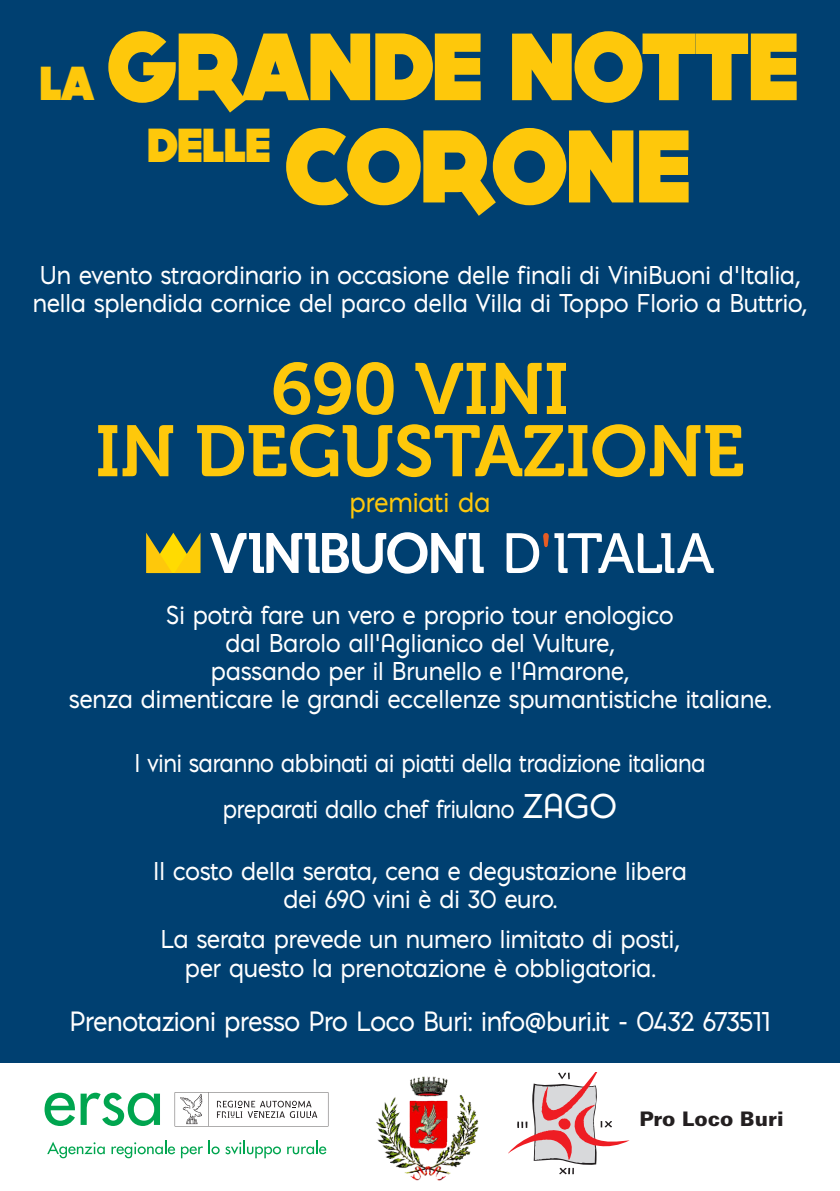
<style>
.page{position:relative;width:840px;height:1191px;background:#fff}
.page>*{position:absolute;margin:0;border:0;box-sizing:border-box;transform-origin:0 0}
.t1{font:800 103.8px "DOCK11";letter-spacing:-.025em;color:#fec80b;scale:.95 1}
.t2{font:800 96px "DOCK11";letter-spacing:-.025em;color:#fec80b;scale:.95 1}
.t3{font:72px/62.2px "Museo 700";color:#fec80b;text-align:center}
.t4{font:26px "Pontiac";letter-spacing:-.01em;color:#fff;scale:.95 1}
.t5{font:26px "Pontiac";color:#fec80b;scale:.95 1}
.t6{font:24px/28px "Pontiac";color:#fff;text-align:center;scale:.95 1}
.t7{font:24px/46px "Pontiac";color:#fff;text-align:center;scale:.9 1}
.t8{font:900 20px "Univers";color:#231f20}
.s1{font-size:48px}
.s2{font-size:32px}
</style>
<div class="page">
<div style="left:0;top:0;width:839px;height:1191px;background:#004071"></div>
<div style="left:0;top:1063px;width:839px;height:128px;background:#fff"></div>
<svg style="left:175px;top:1092px;width:153px;height:34px"></svg>
<svg style="left:45px;top:1092px;width:30px;height:34px"></svg>
<svg style="left:81px;top:1092px;width:79px;height:34px"></svg>
<svg style="left:47px;top:1141px;width:58px;height:17px"></svg>
<svg style="left:111px;top:1140px;width:64px;height:18px"></svg>
<svg style="left:181px;top:1140px;width:38px;height:18px"></svg>
<svg style="left:225px;top:1140px;width:56px;height:18px"></svg>
<svg style="left:287px;top:1140px;width:39px;height:14px"></svg>
<img style="left:376px;top:1076px;width:103px;height:105px">
<svg style="left:508px;top:1072px;width:121px;height:102px"></svg>
<svg style="left:146px;top:532px;width:54px;height:41px"></svg>
<svg style="left:210px;top:532px;width:273px;height:42px"></svg>
<svg style="left:506px;top:533px;width:42px;height:40px"></svg>
<svg style="left:554px;top:533px;width:159px;height:40px"></svg>
<h2 class="t2" style="left:39px;top:22px;width:801px"><span class="s1">LA</span> GRANDE NOTTE</h2>
<h1 class="t1" style="left:147px;top:118px;width:575px"><sup>DELLE</sup> CORONE</h1>
<p class="t6" style="left:33px;top:260px;width:816px;text-align:left">Un evento straordinario in occasione delle finali di ViniBuoni d’Italia, nella splendida cornice del parco della Villa di Toppo Florio a Buttrio,</p>
<h3 class="t3" style="left:95px;top:359px;width:650px">690 VINI<br>IN DEGUSTAZIONE</h3>
<p class="t5" style="left:349px;top:483px;width:150px">premiati da</p>
<p class="t6" style="left:69px;top:601px;width:739px">Si potrà fare un vero e proprio tour enologico<br>dal Barolo all’Aglianico del Vulture,<br>passando per il Brunello e l’Amarone,<br>senza dimenticare le grandi eccellenze spumantistiche italiane.</p>
<p class="t7" style="left:134px;top:740px;width:636px">I vini saranno abbinati ai piatti della tradizione italiana preparati dallo chef friulano <span class="s2">ZAGO</span></p>
<p class="t6" style="left:153px;top:857px;width:563px">Il costo della serata, cena e degustazione libera dei 690 vini è di 30 euro.</p>
<p class="t6" style="left:160px;top:925px;width:547px">La serata prevede un numero limitato di posti, per questo la prenotazione è obbligatoria.</p>
<p class="t4" style="left:69px;top:1001px;width:739px">Prenotazioni presso Pro Loco Buri: info@buri.it - 0432 673511</p>
<p class="t8" style="left:639px;top:1106px;width:146px">Pro Loco Buri</p>
</div>
